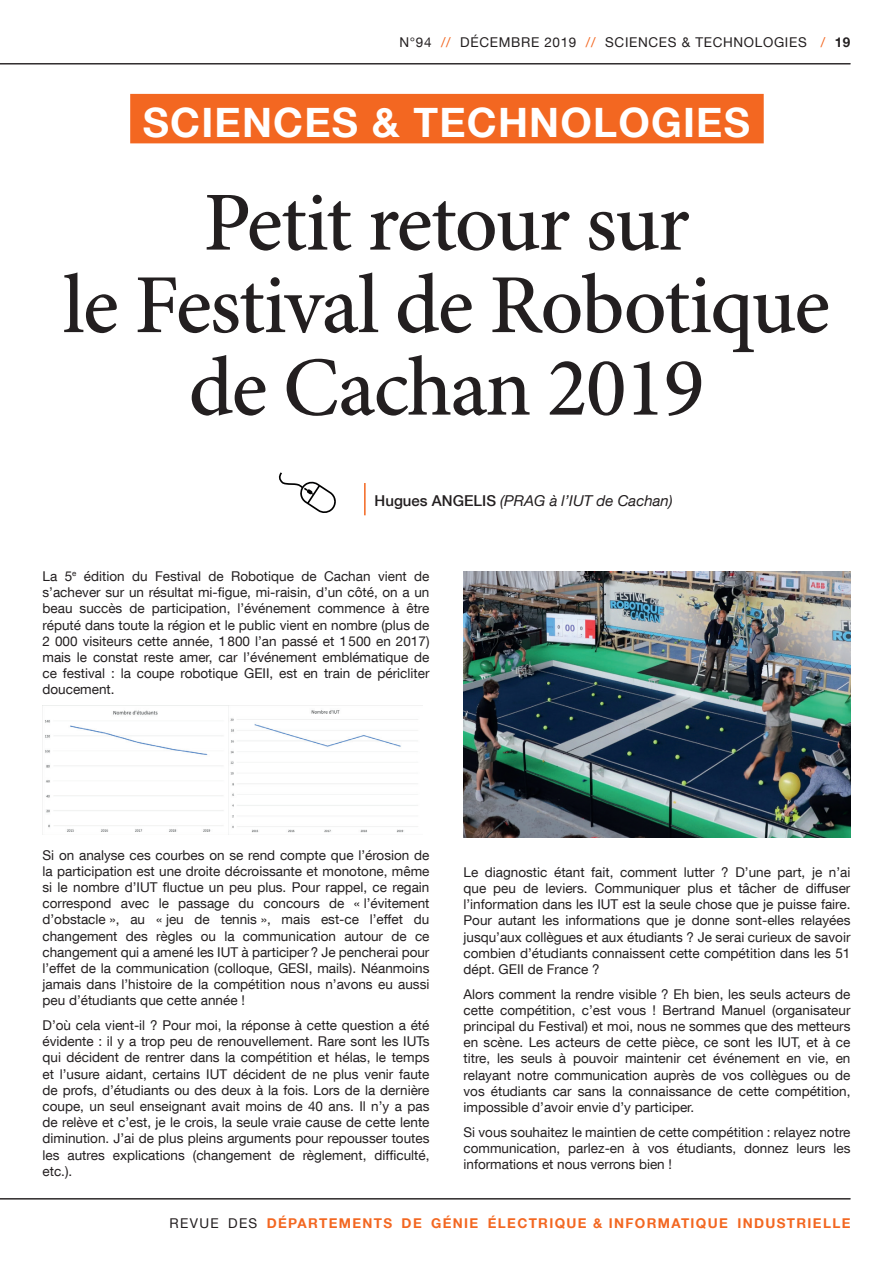
<style>
.page{position:relative;width:893px;height:1263px;background:#fff}
.page>*{position:absolute;margin:0;border:0;box-sizing:border-box;transform-origin:0 0}
.t1{font:500 84px/82.5px "Minion Pro";letter-spacing:-.02em;color:#231f20;text-align:center}
.t2{font:700 40.5px "Helvetica Neue LT Com";letter-spacing:.03em;color:#fff}
.t3{font:italic 15px "Helvetica Neue LT Com";color:#231f20}
.t4{font:13.5px/16.2px "Helvetica Neue LT Com";color:#231f20;text-align:justify}
.t5{font:700 13.5px "Helvetica Neue LT Com";letter-spacing:.1em;color:#f36721}
.t6{font:13.5px "Helvetica Neue LT Com";letter-spacing:.05em;color:#231f20}
.s1{color:#f36721}
.s2{font-weight:700}
.s3{font-weight:500;font-style:normal}
.s4{font-weight:400;color:#231f20}
</style>
<div class="page">
<hr style="left:0;top:63px;width:850px;height:1px;background:#231f20">
<hr style="left:0;top:1198px;width:850px;height:1px;background:#231f20">
<img style="left:43px;top:705px;width:379px;height:130px">
<img style="left:463px;top:571px;width:387px;height:267px">
<div style="left:130px;top:94px;width:634px;height:49px;background:#f36721"></div>
<hr style="left:364px;top:483px;width:2px;height:32px;background:#f36721">
<svg style="left:278px;top:472px;width:58px;height:41px"></svg>
<p class="t6" style="left:399px;top:34px;width:453px">N°94 <span class="s1">//</span> DÉCEMBRE 2019 <span class="s1">//</span> SCIENCES &amp; TECHNOLOGIES <span class="s1">/</span> <span class="s2">19</span></p>
<h2 class="t2" style="left:143px;top:97px;width:609px">SCIENCES &amp; TECHNOLOGIES</h2>
<h1 class="t1" style="left:63px;top:185px;width:769px">Petit retour sur<br>le Festival de Robotique de Cachan 2019</h1>
<p class="t3" style="left:375px;top:491px;width:300px"><span class="s3">Hugues ANGELIS</span> (PRAG à l’IUT de Cachan)</p>
<p class="t4" style="left:43px;top:568px;width:388px">La 5<sup>e</sup> édition du Festival de Robotique de Cachan vient de s’achever sur un résultat mi-figue, mi-raisin, d’un côté, on a un beau succès de participation, l’événement commence à être réputé dans toute la région et le public vient en nombre (plus de 2 000 visiteurs cette année, 1800 l’an passé et 1500 en 2017) mais le constat reste amer, car l’événement emblématique de ce festival : la coupe robotique GEII, est en train de péricliter doucement.</p>
<p class="t4" style="left:43px;top:846px;width:388px">Si on analyse ces courbes on se rend compte que l’érosion de la participation est une droite décroissante et monotone, même si le nombre d’IUT fluctue un peu plus. Pour rappel, ce regain correspond avec le passage du concours de « l’évitement d’obstacle », au « jeu de tennis », mais est-ce l’effet du changement des règles ou la communication autour de ce changement qui a amené les IUT à participer? Je pencherai pour l’effet de la communication (colloque, GESI, mails). Néanmoins jamais dans l’histoire de la compétition nous n’avons eu aussi peu d’étudiants que cette année !</p>
<p class="t4" style="left:43px;top:1017px;width:388px">D’où cela vient-il ? Pour moi, la réponse à cette question a été évidente : il y a trop peu de renouvellement. Rare sont les IUTs qui décident de rentrer dans la compétition et hélas, le temps et l’usure aidant, certains IUT décident de ne plus venir faute de profs, d’étudiants ou des deux à la fois. Lors de la dernière coupe, un seul enseignant avait moins de 40 ans. Il n’y a pas de relève et c’est, je le crois, la seule vraie cause de cette lente diminution. J’ai de plus pleins arguments pour repousser toutes les autres explications (changement de règlement, difficulté, etc.).</p>
<p class="t4" style="left:463px;top:863px;width:388px">Le diagnostic étant fait, comment lutter ? D’une part, je n’ai que peu de leviers. Communiquer plus et tâcher de diffuser l’information dans les IUT est la seule chose que je puisse faire.<br>Pour autant les informations que je donne sont-elles relayées jusqu’aux collègues et aux étudiants ? Je serai curieux de savoir combien d’étudiants connaissent cette compétition dans les 51 dépt. GEII de France ?</p>
<p class="t4" style="left:463px;top:985px;width:388px">Alors comment la rendre visible ? Eh bien, les seuls acteurs de cette compétition, c’est vous ! Bertrand Manuel (organisateur principal du Festival) et moi, nous ne sommes que des metteurs en scène. Les acteurs de cette pièce, ce sont les IUT, et à ce titre, les seuls à pouvoir maintenir cet événement en vie, en relayant notre communication auprès de vos collègues ou de vos étudiants car sans la connaissance de cette compétition, impossible d’avoir envie d’y participer.</p>
<p class="t4" style="left:463px;top:1123px;width:388px">Si vous souhaitez le maintien de cette compétition : relayez notre communication, parlez-en à vos étudiants, donnez leurs les informations et nous verrons bien !</p>
<p class="t5" style="left:170px;top:1214px;width:682px"><span class="s4">REVUE DES</span> DÉPARTEMENTS DE GÉNIE ÉLECTRIQUE &amp; INFORMATIQUE INDUSTRIELLE</p>
</div>
